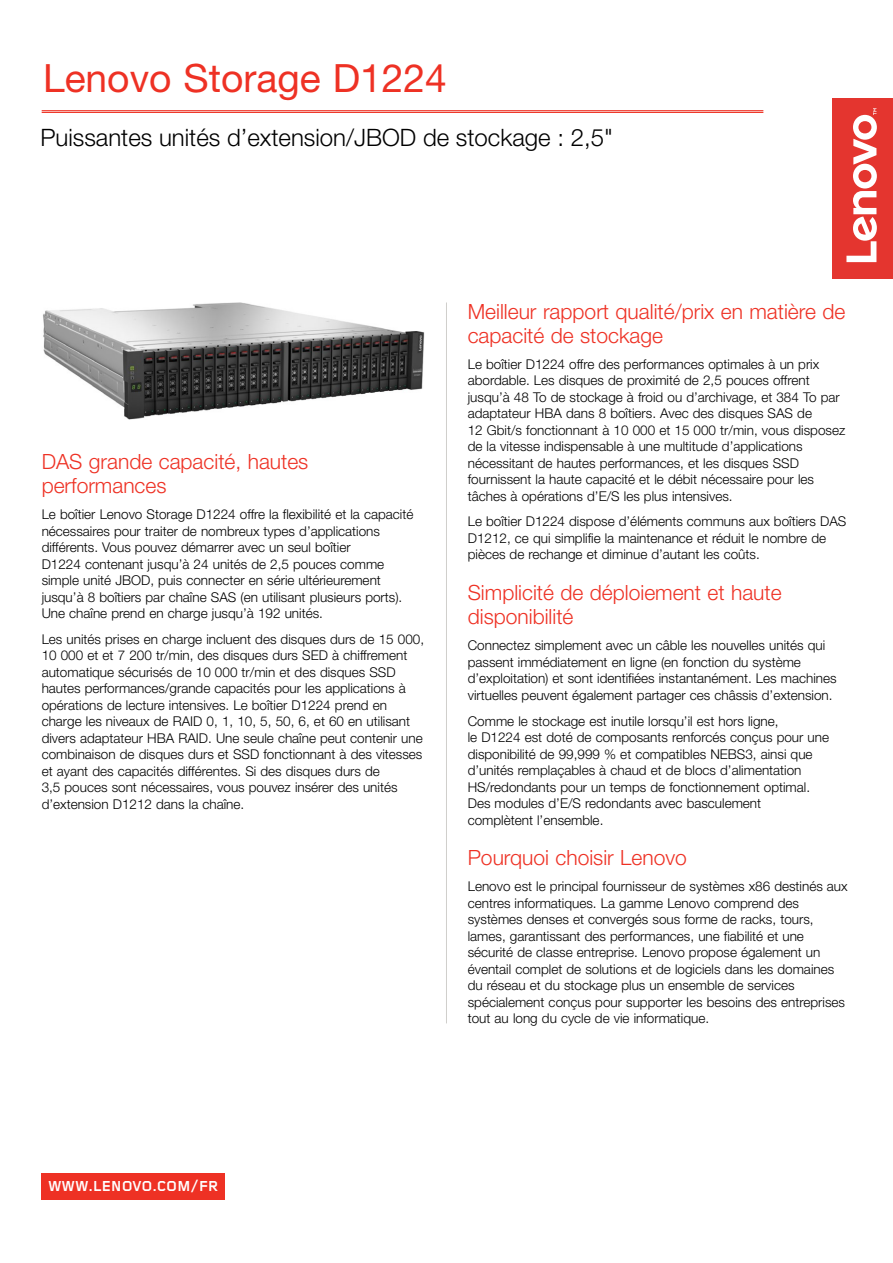
<style>
.page{position:relative;width:893px;height:1263px;background:#fff}
.page>*{position:absolute;margin:0;border:0;box-sizing:border-box;transform-origin:0 0}
.t1{font:39px "Helvetica Neue LT Std";color:#ee3124}
.t2{font:300 24px "Helvetica Neue LT Std";color:#000}
.t3{font:300 21px/24px "Helvetica Neue LT Std";color:#ee3124}
.t4{font:700 15px "Foundry Gridnik";letter-spacing:-.01em;color:#fff}
.t5{font:300 13.5px/16.5px "Helvetica Neue LT Std";color:#000}
</style>
<div class="page">
<div style="left:833px;top:99px;width:60px;height:180px;background:#e4352f"></div>
<svg style="left:846px;top:108px;width:31px;height:154px"></svg>
<hr style="left:446px;top:302px;width:1px;height:721px;background:#d0cfcc">
<img style="left:43px;top:302px;width:382px;height:118px">
<hr style="left:42px;top:110px;width:721px;height:1px;background:#ee3124">
<hr style="left:42px;top:112px;width:721px;height:1px;background:#ee3124">
<div style="left:42px;top:1173px;width:183px;height:26px;background:#ee3124"></div>
<h1 class="t1" style="left:43px;top:54px;width:405px">Lenovo Storage D1224</h1>
<h2 class="t2" style="left:40px;top:123px;width:574px">Puissantes unités d’extension/JBOD de stockage : 2,5"</h2>
<h2 class="t3" style="left:42px;top:449px;width:268px">DAS grande capacité, hautes performances</h2>
<p class="t5" style="left:42px;top:506px;width:373px">Le boîtier Lenovo Storage D1224 offre la flexibilité et la capacité nécessaires pour traiter de nombreux types d’applications différents. Vous pouvez démarrer avec un seul boîtier<br>D1224 contenant jusqu’à 24 unités de 2,5 pouces comme simple unité JBOD, puis connecter en série ultérieurement jusqu’à 8 boîtiers par chaîne SAS (en utilisant plusieurs ports).<br>Une chaîne prend en charge jusqu’à 192 unités.</p>
<p class="t5" style="left:42px;top:630px;width:384px">Les unités prises en charge incluent des disques durs de 15 000, 10 000 et et 7 200 tr/min, des disques durs SED à chiffrement automatique sécurisés de 10 000 tr/min et des disques SSD hautes performances/grande capacités pour les applications à opérations de lecture intensives. Le boîtier D1224 prend en charge les niveaux de RAID 0, 1, 10, 5, 50, 6, et 60 en utilisant divers adaptateur HBA RAID. Une seule chaîne peut contenir une combinaison de disques durs et SSD fonctionnant à des vitesses et ayant des capacités différentes. Si des disques durs de<br>3,5 pouces sont nécessaires, vous pouvez insérer des unités d’extension D1212 dans la chaîne.</p>
<h2 class="t3" style="left:468px;top:299px;width:379px">Meilleur rapport qualité/prix en matière de capacité de stockage</h2>
<p class="t5" style="left:468px;top:355px;width:379px">Le boîtier D1224 offre des performances optimales à un prix abordable. Les disques de proximité de 2,5 pouces offrent jusqu’à 48 To de stockage à froid ou d’archivage, et 384 To par adaptateur HBA dans 8 boîtiers. Avec des disques SAS de<br>12 Gbit/s fonctionnant à 10 000 et 15 000 tr/min, vous disposez de la vitesse indispensable à une multitude d’applications nécessitant de hautes performances, et les disques SSD fournissent la haute capacité et le débit nécessaire pour les tâches à opérations d’E/S les plus intensives.</p>
<p class="t5" style="left:468px;top:513px;width:380px">Le boîtier D1224 dispose d’éléments communs aux boîtiers DAS<br>D1212, ce qui simplifie la maintenance et réduit le nombre de pièces de rechange et diminue d’autant les coûts.</p>
<h2 class="t3" style="left:468px;top:580px;width:315px">Simplicité de déploiement et haute disponibilité</h2>
<p class="t5" style="left:468px;top:637px;width:370px">Connectez simplement avec un câble les nouvelles unités qui passent immédiatement en ligne (en fonction du système d’exploitation) et sont identifiées instantanément. Les machines virtuelles peuvent également partager ces châssis d’extension.</p>
<p class="t5" style="left:468px;top:712px;width:363px">Comme le stockage est inutile lorsqu’il est hors ligne,<br>le D1224 est doté de composants renforcés conçus pour une disponibilité de 99,999 % et compatibles NEBS3, ainsi que d’unités remplaçables à chaud et de blocs d’alimentation HS/redondants pour un temps de fonctionnement optimal.<br>Des modules d’E/S redondants avec basculement complètent l’ensemble.</p>
<h2 class="t3" style="left:468px;top:845px;width:221px">Pourquoi choisir Lenovo</h2>
<p class="t5" style="left:468px;top:878px;width:381px">Lenovo est le principal fournisseur de systèmes x86 destinés aux centres informatiques. La gamme Lenovo comprend des systèmes denses et convergés sous forme de racks, tours, lames, garantissant des performances, une fiabilité et une sécurité de classe entreprise. Lenovo propose également un éventail complet de solutions et de logiciels dans les domaines du réseau et du stockage plus un ensemble de services spécialement conçus pour supporter les besoins des entreprises tout au long du cycle de vie informatique.</p>
<p class="t4" style="left:48px;top:1178px;width:172px">WWW.LENOVO.COM/FR</p>
</div>
